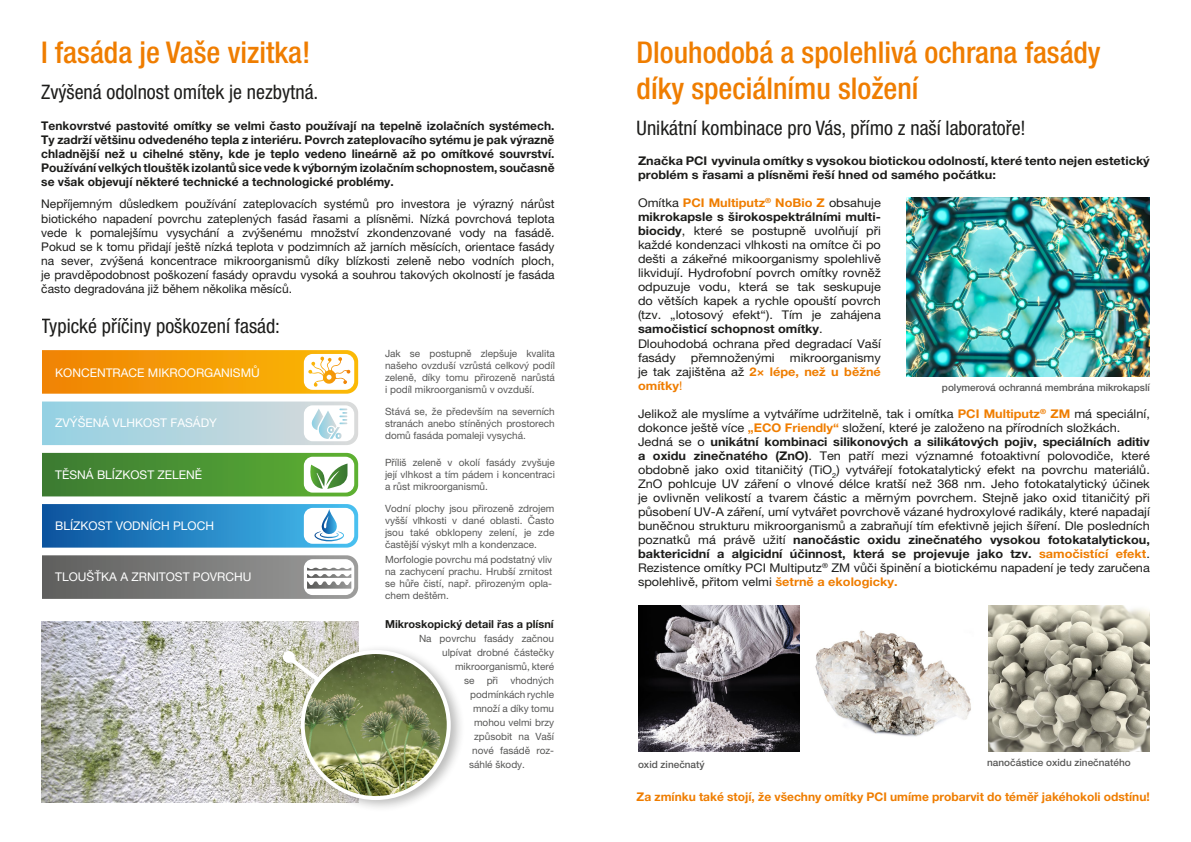
<style>
.page{position:relative;width:1191px;height:842px;background:#fff}
.page>*{position:absolute;margin:0;border:0;box-sizing:border-box;transform-origin:0 0}
.t1{font:500 condensed 30px/36px "Helvetica Neue LT Pro";color:#ef7d00}
.t2{font:condensed 20px "Helvetica Neue LT Pro";color:#1d1d1b}
.t3{font:12px/14px "Helvetica Neue LT Pro";color:#1d1d1b;scale:1.06 1}
.t4{font:12px/14px "Helvetica Neue LT Pro";color:#1d1d1b;text-align:justify}
.t5{font:700 12px/14px "Helvetica Neue LT Pro";color:#1d1d1b;text-align:justify}
.t6{font:700 12px/14px "Helvetica Neue LT Pro";color:#1d1d1b;scale:1.06 1}
.t7{font:12px "Helvetica Neue LT Pro";color:#fff}
.t8{font:700 12px "Helvetica Neue LT Pro";color:#ef7d00}
.t9{font:700 11px "Helvetica Neue LT Pro";color:#1d1d1b}
.t10{font:10px/12px "Helvetica Neue LT Pro";color:#575756;text-align:justify}
.t11{font:500 10px "Helvetica Neue LT Pro";color:#575756}
.s1{font-weight:700;color:#ef7d00}
.s2{font-weight:700}
.s3{color:#ef7d00}
</style>
<div class="page">
<img style="left:42px;top:621px;width:316px;height:181px">
<img style="left:815px;top:630px;width:156px;height:107px">
<img style="left:988px;top:606px;width:161px;height:146px">
<img style="left:906px;top:198px;width:243px;height:178px">
<svg style="left:42px;top:401px;width:316px;height:44px;background:#bad9e2"></svg>
<svg style="left:42px;top:504px;width:316px;height:44px;background:#3e91c9"></svg>
<svg style="left:42px;top:453px;width:316px;height:43px;background:#5b9c46"></svg>
<svg style="left:42px;top:555px;width:316px;height:44px;background:#878786"></svg>
<svg style="left:42px;top:350px;width:316px;height:44px;background:#f5a623"></svg>
<img style="left:638px;top:606px;width:161px;height:146px">
<div style="left:297px;top:643px;width:168px;height:169px;background:#1d1d1b;opacity:.3"></div>
<img style="left:303px;top:652px;width:146px;height:146px;border-radius:73px">
<div style="left:301px;top:650px;width:150px;height:150px;border:4px solid #fff;border-radius:50%"></div>
<svg style="left:285px;top:653px;width:38px;height:32px"></svg>
<div style="left:283px;top:651px;width:12px;height:12px;background:#fff;border-radius:50%"></div>
<h1 class="t1" style="left:41px;top:34px;width:271px">I fasáda je Vaše vizitka!</h1>
<h2 class="t2" style="left:41px;top:80px;width:279px">Zvýšená odolnost omítek je nezbytná.</h2>
<p class="t5" style="left:41px;top:119px;width:515px">Tenkovrstvé pastovité omítky se velmi často používají na tepelně izolačních systémech.<br>Ty zadrží většinu odvedeného tepla z interiéru. Povrch zateplovacího sytému je pak výrazně chladnější než u cihelné stěny, kde je teplo vedeno lineárně až po omítkové souvrství.<br>Používání velkých tlouštěk izolantů sice vede k výborným izolačním schopnostem, současně se však objevují některé technické a technologické problémy.</p>
<p class="t4" style="left:41px;top:197px;width:515px">Nepříjemným důsledkem používání zateplovacích systémů pro investora je výrazný nárůst biotického napadení povrchu zateplených fasád řasami a plísněmi. Nízká povrchová teplota vede k pomalejšímu vysychání a zvýšenému množství zkondenzované vody na fasádě.<br>Pokud se k tomu přidají ještě nízká teplota v podzimních až jarních měsících, orientace fasády na sever, zvýšená koncentrace mikroorganismů díky blízkosti zeleně nebo vodních ploch, je pravděpodobnost poškození fasády opravdu vysoká a souhrou takových okolností je fasáda často degradována již během několika měsíců.</p>
<h2 class="t2" style="left:41px;top:314px;width:240px">Typické příčiny poškození fasád:</h2>
<p class="t7" style="left:55px;top:365px;width:206px">KONCENTRACE MIKROORGANISMŮ</p>
<p class="t7" style="left:55px;top:416px;width:163px">ZVÝŠENÁ VLHKOST FASÁDY</p>
<p class="t7" style="left:55px;top:467px;width:148px">TĚSNÁ BLÍZKOST ZELENĚ</p>
<p class="t7" style="left:55px;top:519px;width:160px">BLÍZKOST VODNÍCH PLOCH</p>
<p class="t7" style="left:55px;top:570px;width:198px">TLOUŠŤKA A ZRNITOST POVRCHU</p>
<p class="t10" style="left:385px;top:348px;width:171px">Jak se postupně zlepšuje kvalita našeho ovzduší vzrůstá celkový podíl zeleně, díky tomu přirozeně narůstá i podíl mikroorganismů v ovzduší.</p>
<p class="t10" style="left:385px;top:405px;width:171px">Stává se, že především na severních stranách anebo stíněných prostorech domů fasáda pomaleji vysychá.</p>
<p class="t10" style="left:385px;top:456px;width:171px">Příliš zeleně v okolí fasády zvyšuje její vlhkost a tím pádem i koncentraci a růst mikroorganismů.</p>
<p class="t10" style="left:385px;top:502px;width:171px">Vodní plochy jsou přirozeně zdrojem vyšší vlhkosti v dané oblasti. Často jsou také obklopeny zelení, je zde častější výskyt mlh a kondenzace.</p>
<p class="t10" style="left:385px;top:553px;width:169px">Morfologie povrchu má podstatný vliv na zachycení prachu. Hrubší zrnitost se hůře čistí, např. přirozeným opla&shy;chem deštěm.</p>
<p class="t9" style="left:385px;top:618px;width:170px">Mikroskopický detail řas a plísní</p>
<p class="t10" style="left:419px;top:633px;width:136px">Na povrchu fasády začnou</p>
<p class="t10" style="left:442px;top:647px;width:114px">ulpívat drobné částečky</p>
<p class="t10" style="left:455px;top:661px;width:100px">mikroorganismů, které</p>
<p class="t10" style="left:464px;top:675px;width:91px">se při vhodných</p>
<p class="t10" style="left:470px;top:689px;width:85px">podmínkách rychle</p>
<p class="t10" style="left:473px;top:703px;width:83px">množí a díky tomu</p>
<p class="t10" style="left:474px;top:717px;width:81px">mohou velmi brzy</p>
<p class="t10" style="left:474px;top:731px;width:82px">způsobit na Vaší</p>
<p class="t10" style="left:472px;top:745px;width:83px">nové fasádě roz-</p>
<p class="t10" style="left:469px;top:759px;width:57px">sáhlé škody.</p>
<h1 class="t1" style="left:636px;top:34px;width:465px">Dlouhodobá a spolehlivá ochrana fasády díky speciálnímu složení</h1>
<h2 class="t2" style="left:636px;top:116px;width:390px">Unikátní kombinace pro Vás, přímo z naší laboratoře!</h2>
<p class="t6" style="left:638px;top:154px;width:484px">Značka PCI vyvinula omítky s vysokou biotickou odolností, které tento nejen estetický problém s řasami a plísněmi řeší hned od samého počátku:</p>
<p class="t3" style="left:638px;top:196px;width:231px">Omítka <span class="s1">PCI Multiputz</span><sup>®</sup> <span class="s1">NoBio Z</span> obsahuje <span class="s2">mikrokapsle s širokospektrálními multi&shy;biocidy</span>, které se postupně uvolňují při každé kondenzaci vlhkosti na omítce či po dešti a zákeřné mikoorganismy spolehlivě likvidují. Hydrofobní povrch omítky rovněž odpuzuje vodu, která se tak seskupuje do větších kapek a rychle opouští povrch (tzv. „lotosový efekt“). Tím je zahájena <span class="s2">samočisticí schopnost omítky</span>.<br>Dlouhodobá ochrana před degradací Vaší fasády</p>
<p class="t3" style="left:691px;top:350px;width:81px">přemnoženými</p>
<p class="t3" style="left:638px;top:350px;width:231px;text-align:justify;text-indent:152px">mikroorganismy je tak zajištěna až <span class="s1">2× lépe, než u běžné omítky</span><span class="s3">!</span></p>
<p class="t3" style="left:638px;top:406px;width:484px">Jelikož ale myslíme a vytváříme udržitelně, tak i omítka <span class="s1">PCI Multiputz</span><sup>®</sup> <span class="s1">ZM</span> má speciální, dokonce ještě více <span class="s1">„ECO Friendly“</span> složení, které je založeno na přírodních složkách.<br>Jedná se o <span class="s2">unikátní kombinaci silikonových a silikátových pojiv, speciálních aditiv a oxidu zinečnatého (ZnO)</span>. Ten patří mezi významné fotoaktivní polovodiče, které obdobně jako oxid titaničitý (TiO<sub>2</sub>) vytvářejí fotokatalytický efekt na povrchu materiálů.<br>ZnO pohlcuje UV záření o vlnové délce kratší než 368 nm. Jeho fotokatalytický účinek je ovlivněn velikostí a tvarem částic a měrným povrchem. Stejně jako oxid titaničitý při působení UV-A záření, umí vytvářet povrchově vázané hydroxylové radikály, které napadají buněčnou strukturu mikroorganismů a zabraňují tím efektivně jejich šíření. Dle posledních poznatků má právě užití <span class="s2">nanočástic oxidu zinečnatého vysokou fotokatalytickou, baktericidní a algicidní účinnost, která se projevuje jako tzv.</span> <span class="s1">samočistící efekt</span>.<br>Rezistence omítky PCI Multiputz<sup>®</sup> ZM vůči špinění a biotickému napadení je tedy zaručena spolehlivě, přitom velmi <span class="s1">šetrně a ekologicky.</span></p>
<p class="t11" style="left:942px;top:382px;width:209px">polymerová ochranná membrána mikrokapslí</p>
<p class="t11" style="left:638px;top:758px;width:68px">oxid zinečnatý</p>
<p class="t11" style="left:987px;top:757px;width:145px">nanočástice oxidu zinečnatého</p>
<p class="t8" style="left:636px;top:789px;width:515px">Za zmínku také stojí, že všechny omítky PCI umíme probarvit do téměř jakéhokoli odstínu!</p>
</div>
